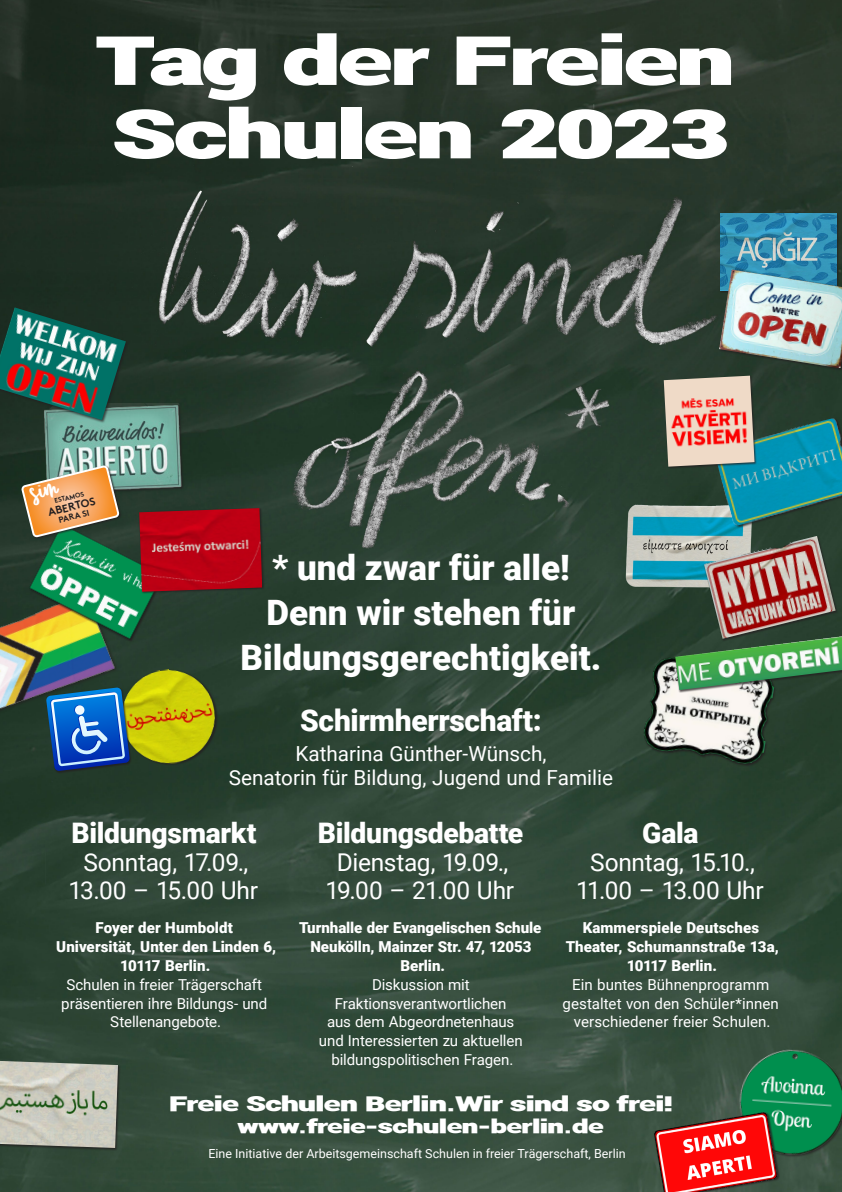
<style>
.page{position:relative;width:842px;height:1192px;background:#fff}
.page>*{position:absolute;margin:0;border:0;box-sizing:border-box;transform-origin:0 0}
.t1{font:800 expanded 66.3px/73.4px "Roboto";letter-spacing:-.005em;color:#fff}
.t2{font:900 35px "Roboto";color:#fff}
.t3{font:900 30px "Roboto";letter-spacing:-.015em;color:#fff}
.t4{font:900 28.3px "Roboto";letter-spacing:-.01em;color:#fff}
.t5{font:24.5px "Roboto";letter-spacing:-.01em;color:#fff}
.t6{font:20.7px "Roboto";color:#fff}
.t7{font:800 expanded 20.4px "Roboto";color:#fff}
.t8{font:800 expanded 18.9px "Roboto";color:#fff}
.t9{font:15.1px/18.9px "Roboto";letter-spacing:-.005em;color:#fff;text-align:center}
.t10{font:900 15.1px/18.9px "Roboto";color:#fff;text-align:center}
.t11{font:12.5px "Roboto";color:#fff}
.t12{font:700 11px "Brown Pro";color:#231f20}
.t13{font:700 8.45px "Brown Pro";color:#231f20}
.t14{font:700 6.7px "Brown Pro";color:#231f20}
</style>
<div class="page">
<img style="left:0;top:0;width:842px;height:1192px">
<img style="left:733px;top:1044px;width:109px;height:119px">
<div style="left:719px;top:213px;width:120px;height:80px;background:#231f20;opacity:.75"></div>
<img style="left:720px;top:213px;width:116px;height:56px">
<img style="left:620px;top:498px;width:135px;height:92px">
<img style="left:713px;top:417px;width:129px;height:110px">
<img style="left:641px;top:653px;width:135px;height:114px">
<div style="left:718px;top:269px;width:124px;height:102px;background:#26392b"></div>
<img style="left:719px;top:270px;width:123px;height:98px">
<div style="left:675px;top:635px;width:167px;height:58px;background:#231f20;opacity:.75"></div>
<img style="left:675px;top:636px;width:167px;height:54px">
<div style="left:663px;top:375px;width:94px;height:94px;background:#231f20;opacity:.75"></div>
<img style="left:664px;top:376px;width:90px;height:91px">
<div style="left:703px;top:535px;width:135px;height:106px;background:#231f20;opacity:.75"></div>
<img style="left:704px;top:536px;width:132px;height:103px">
<img style="left:42px;top:403px;width:143px;height:93px">
<div style="left:0;top:307px;width:129px;height:116px;background:#231f20;opacity:.75"></div>
<img style="left:0;top:307px;width:126px;height:113px">
<img style="left:0;top:582px;width:123px;height:137px">
<img style="left:28px;top:523px;width:136px;height:119px">
<div style="left:21px;top:465px;width:101px;height:75px;background:#231f20;opacity:.75"></div>
<div style="left:139px;top:508px;width:126px;height:86px;background:#231f20;opacity:.75"></div>
<img style="left:139px;top:508px;width:123px;height:84px">
<img style="left:102px;top:663px;width:130px;height:108px">
<div style="left:46px;top:687px;width:86px;height:86px;background:#231f20;opacity:.75"></div>
<svg style="left:46px;top:688px;width:84px;height:83px"></svg>
<img style="left:647px;top:1071px;width:133px;height:121px">
<div style="left:0;top:1060px;width:121px;height:91px;background:#231f20;opacity:.75"></div>
<img style="left:0;top:1061px;width:118px;height:87px">
<svg style="left:22px;top:465px;width:98px;height:73px"></svg>
<p class="t1" style="left:97px;top:21px;width:638px">Tag der Freien<br>Schulen 2023</p>
<p class="t14" style="left:53px;top:496px;width:32px;rotate:-14deg">ESTAMOS</p>
<p class="t12" style="left:46px;top:504px;width:50px;rotate:-14deg">ABERTOS</p>
<p class="t13" style="left:57px;top:513px;width:33px;rotate:-14deg">PARA SI</p>
<p class="t2" style="left:272px;top:543px;width:299px">* und zwar für alle!</p>
<p class="t2" style="left:267px;top:588px;width:310px">Denn wir stehen für</p>
<p class="t2" style="left:241px;top:633px;width:362px">Bildungsgerechtigkeit.</p>
<p class="t3" style="left:300px;top:699px;width:243px">Schirmherrschaft:</p>
<p class="t6" style="left:295px;top:740px;width:253px">Katharina Günther-Wünsch,</p>
<p class="t6" style="left:229px;top:763px;width:386px">Senatorin für Bildung, Jugend und Familie</p>
<p class="t4" style="left:72px;top:813px;width:186px">Bildungsmarkt</p>
<p class="t5" style="left:83px;top:845px;width:167px">Sonntag, 17.09.,</p>
<p class="t5" style="left:68px;top:873px;width:191px">13.00 – 15.00 Uhr</p>
<p class="t10" style="left:56px;top:918px;width:222px">Foyer der Humboldt<br>Universität, Unter den Linden 6,<br>10117 Berlin.</p>
<p class="t9" style="left:61px;top:974px;width:208px">Schulen in freier Trägerschaft präsentieren ihre Bildungs- und<br>Stellenangebote.</p>
<p class="t4" style="left:318px;top:813px;width:207px">Bildungsdebatte</p>
<p class="t5" style="left:337px;top:845px;width:173px">Dienstag, 19.09.,</p>
<p class="t5" style="left:326px;top:873px;width:190px">19.00 – 21.00 Uhr</p>
<p class="t10" style="left:299px;top:918px;width:244px">Turnhalle der Evangelischen Schule<br>Neukölln, Mainzer Str. 47, 12053<br>Berlin.</p>
<p class="t9" style="left:335px;top:974px;width:173px">Diskussion mit<br>Fraktionsverantwortlichen</p>
<p class="t9" style="left:327px;top:1012px;width:189px">aus dem Abgeordnetenhaus</p>
<p class="t9" style="left:319px;top:1031px;width:205px">und Interessierten zu aktuellen</p>
<p class="t9" style="left:331px;top:1050px;width:183px">bildungspolitischen Fragen.</p>
<p class="t4" style="left:642px;top:813px;width:58px">Gala</p>
<p class="t5" style="left:590px;top:845px;width:166px">Sonntag, 15.10.,</p>
<p class="t5" style="left:576px;top:873px;width:189px">11.00 – 13.00 Uhr</p>
<p class="t10" style="left:566px;top:918px;width:215px">Kammerspiele Deutsches<br>Theater, Schumannstraße 13a,<br>10117 Berlin.</p>
<p class="t9" style="left:562px;top:974px;width:218px">Ein buntes Bühnenprogramm gestaltet von den Schüler*innen verschiedener freier Schulen.</p>
<p class="t7" style="left:169px;top:1089px;width:505px">Freie Schulen Berlin.Wir sind so frei!</p>
<p class="t8" style="left:238px;top:1112px;width:367px">www.freie-schulen-berlin.de</p>
<p class="t11" style="left:208px;top:1145px;width:419px">Eine Initiative der Arbeitsgemeinschaft Schulen in freier Trägerschaft, Berlin</p>
</div>
